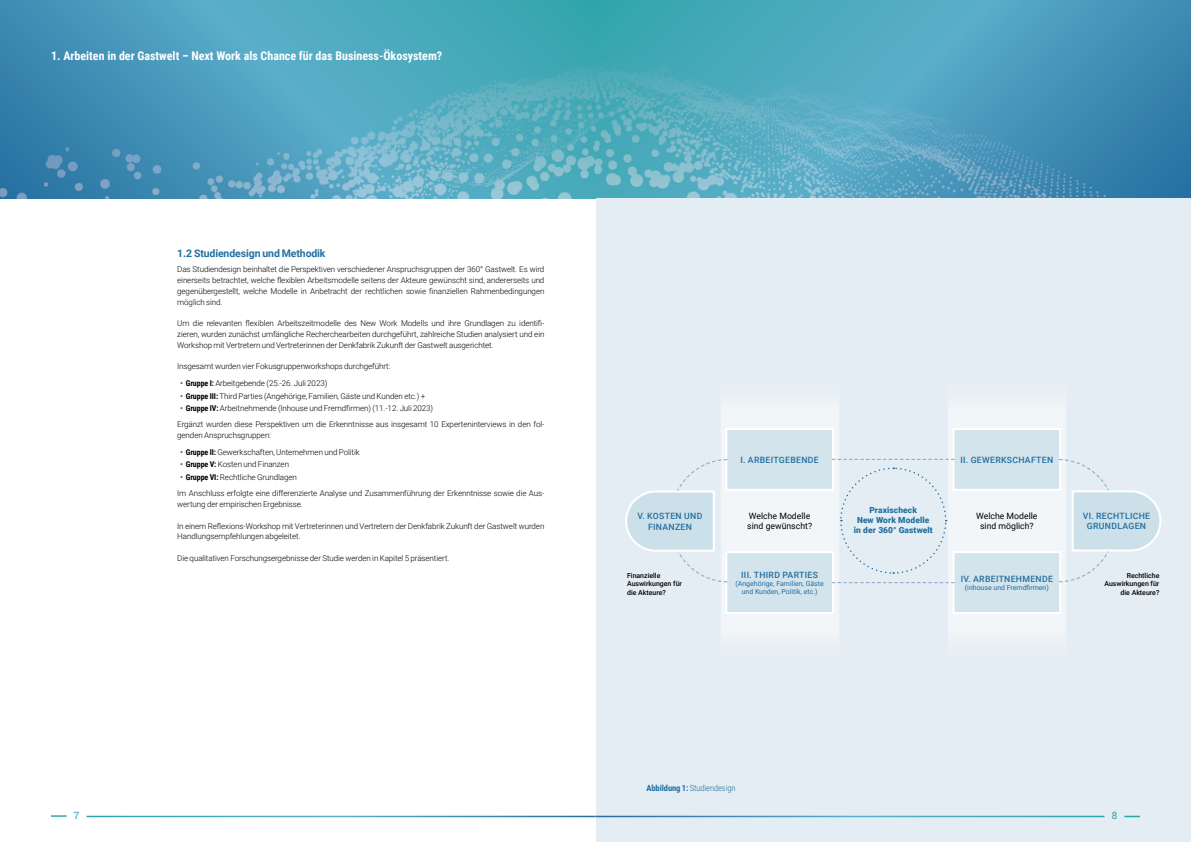
<style>
.page{position:relative;width:1191px;height:842px;background:#fff}
.page>*{position:absolute;margin:0;border:0;box-sizing:border-box;transform-origin:0 0}
.t1{font:700 12px "Roboto Condensed";color:#fff}
.t2{font:700 10.5px "Roboto";letter-spacing:-.01em;color:#236f9f}
.t3{font:10px "Roboto Slab";color:#2ca5aa}
.t4{font:500 8.7px/10.4px "Roboto";letter-spacing:.035em;color:#236f9f;text-align:center}
.t5{font:8.7px/10.4px "Roboto";color:#000;text-align:center}
.t6{font:300 8.5px "Roboto Condensed";letter-spacing:-.01em;color:#236f9f}
.t7{font:900 8.4px/10.1px "Roboto";letter-spacing:.01em;color:#236f9f;text-align:center}
.t8{font:300 8px/10.8px "Roboto";letter-spacing:-.01em;color:#000}
.t9{font:500 7px/8.4px "Roboto";color:#000;text-align:right}
.t10{font:7px/8.4px "Roboto";color:#236f9f;text-align:center}
.s1{font-family:"Roboto Condensed";font-weight:700;color:#236f9f}
.s2{font-family:"Roboto Condensed";font-weight:700}
.s3{font-weight:700}
</style>
<div class="page">
<img style="left:0;top:0;width:1191px;height:198px">
<div style="left:596px;top:198px;width:595px;height:644px;background:#e4edf3"></div>
<div style="left:719px;top:364px;width:121px;height:313px;background:#eaf1f5"></div>
<div style="left:946px;top:364px;width:121px;height:313px;background:#eaf1f5"></div>
<svg style="left:625px;top:428px;width:537px;height:186px"></svg>
<hr style="left:595px;top:816px;width:509px;height:1px;background:#fff">
<svg style="left:1124px;top:816px;width:16px;height:1px"></svg>
<svg style="left:51px;top:815px;width:16px;height:2px"></svg>
<h1 class="t1" style="left:51px;top:47px;width:393px">1. Arbeiten in der Gastwelt – Next Work als Chance für das Business-Ökosystem?</h1>
<h2 class="t2" style="left:177px;top:246px;width:150px">1.2 Studiendesign und Methodik</h2>
<p class="t8" style="left:177px;top:264px;width:369px;text-align:justify">Das Studiendesign beinhaltet die Perspektiven verschiedener Anspruchsgruppen der 360° Gastwelt. Es wird einerseits betrachtet, welche flexiblen Arbeitsmodelle seitens der Akteure gewünscht sind, andererseits und gegenübergestellt, welche Modelle in Anbetracht der rechtlichen sowie finanziellen Rahmenbedingungen möglich sind.</p>
<p class="t8" style="left:177px;top:318px;width:369px;text-align:justify">Um die relevanten flexiblen Arbeitszeitmodelle des New Work Modells und ihre Grundlagen zu identifi&shy;zieren, wurden zunächst umfängliche Recherchearbeiten durchgeführt, zahlreiche Studien analysiert und ein Workshop mit Vertretern und Vertreterinnen der Denkfabrik Zukunft der Gastwelt ausgerichtet.</p>
<p class="t8" style="left:177px;top:361px;width:215px">Insgesamt wurden vier Fokusgruppenworkshops durchgeführt:</p>
<p class="t8" style="left:180px;top:378px;width:149px"><span class="s1">•</span> <span class="s2">Gruppe I:</span> Arbeitgebende (25.-26. Juli 2023)</p>
<p class="t8" style="left:180px;top:390px;width:247px"><span class="s1">•</span> <span class="s2">Gruppe III:</span> Third Parties (Angehörige, Familien, Gäste und Kunden etc.) +</p>
<p class="t8" style="left:177px;top:400px;width:369px;line-height:16.5px;text-indent:3px"><span class="s1">•</span> <span class="s2">Gruppe IV:</span> Arbeitnehmende (Inhouse und Fremdfirmen) (11.-12. Juli 2023)<br>Ergänzt wurden diese Perspektiven um die Erkenntnisse aus insgesamt 10 Experteninterviews in den fol-</p>
<p class="t8" style="left:177px;top:430px;width:95px">genden Anspruchsgruppen:</p>
<p class="t8" style="left:180px;top:446px;width:181px"><span class="s1">•</span> <span class="s2">Gruppe II:</span> Gewerkschaften, Unternehmen und Politik</p>
<p class="t8" style="left:180px;top:459px;width:110px"><span class="s1">•</span> <span class="s2">Gruppe V:</span> Kosten und Finanzen</p>
<p class="t8" style="left:177px;top:468px;width:369px;line-height:16.5px;text-indent:3px"><span class="s1">•</span> <span class="s2">Gruppe VI:</span> Rechtliche Grundlagen<br>Im Anschluss erfolgte eine differenzierte Analyse und Zusammenführung der Erkenntnisse sowie die Aus-</p>
<p class="t8" style="left:177px;top:498px;width:127px">wertung der empirischen Ergebnisse.</p>
<p class="t8" style="left:177px;top:520px;width:369px">In einem Reflexions-Workshop mit Vertreterinnen und Vertretern der Denkfabrik Zukunft der Gastwelt wurden<br>Handlungsempfehlungen abgeleitet.</p>
<p class="t8" style="left:177px;top:552px;width:274px">Die qualitativen Forschungsergebnisse der Studie werden in Kapitel 5 präsentiert.</p>
<p class="t4" style="left:740px;top:454px;width:80px">I. ARBEITGEBENDE</p>
<p class="t4" style="left:960px;top:454px;width:94px">II. GEWERKSCHAFTEN</p>
<p class="t7" style="left:853px;top:504px;width:80px">Praxischeck<br>New Work Modelle in der 360° Gastwelt</p>
<p class="t5" style="left:976px;top:510px;width:63px">Welche Modelle sind möglich?</p>
<p class="t5" style="left:747px;top:510px;width:66px;text-align:left">Welche Modelle sind gewünscht?</p>
<p class="t4" style="left:637px;top:510px;width:66px">V. KOSTEN UND<br>FINANZEN</p>
<p class="t4" style="left:1082px;top:510px;width:69px">VI. RECHTLICHE<br>GRUNDLAGEN</p>
<p class="t9" style="left:627px;top:571px;width:56px;text-align:left">Finanzielle<br>Auswirkungen für die Akteure?</p>
<p class="t4" style="left:741px;top:569px;width:78px">III. THIRD PARTIES</p>
<p class="t10" style="left:735px;top:579px;width:90px">(Angehörige, Familien, Gäste und Kunden, Politik, etc.)</p>
<p class="t6" style="left:646px;top:782px;width:90px"><span class="s3">Abbildung 1:</span> Studiendesign</p>
<p class="t4" style="left:960px;top:573px;width:94px">IV. ARBEITNEHMENDE</p>
<p class="t10" style="left:965px;top:583px;width:85px">(inhouse und Fremdfirmen)</p>
<p class="t9" style="left:1104px;top:571px;width:56px">Rechtliche<br>Auswirkungen für die Akteure?</p>
<p class="t3" style="left:74px;top:809px;width:7px">7</p>
<p class="t3" style="left:1111px;top:809px;width:7px">8</p>
</div>
